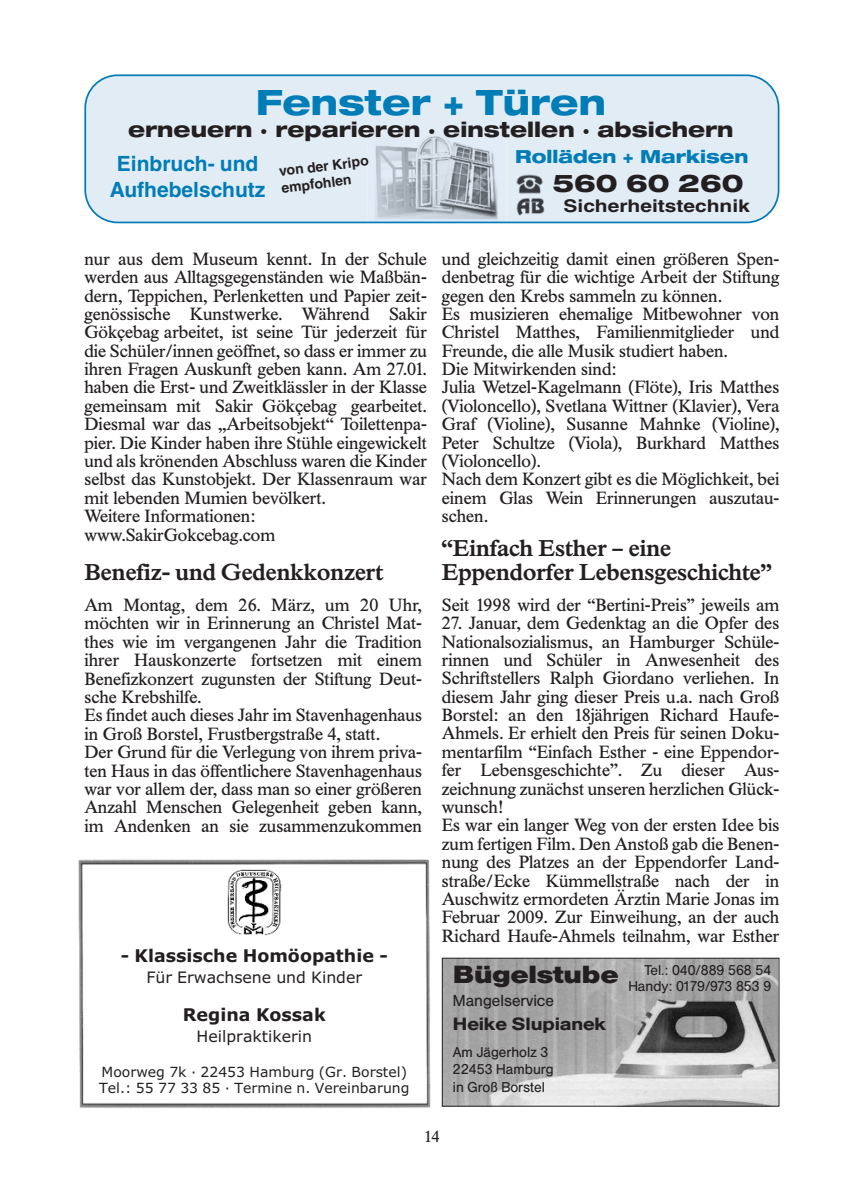
<style>
.page{position:relative;width:844px;height:1191px;background:#fff}
.page>*{position:absolute;margin:0;border:0;box-sizing:border-box;transform-origin:0 0}
.t1{font:800 expanded 35px "Helvetica Neue";color:#007cb7}
.t2{font:700 24.5px "Helvetica BQ";color:#231f20;scale:1.2 1}
.t3{font:800 expanded 24.5px "Helvetica Neue";color:#231f20}
.t4{font:600 22.75px/24.5px "Times BQ";color:#231f20}
.t5{font:800 expanded 21px "Helvetica Neue";color:#231f20}
.t6{font:700 21px/26.2px "Helvetica";color:#007cb7;text-align:center}
.t7{font:800 expanded 18.03px "Helvetica Neue";color:#007cb7}
.t8{font:17.5px/18.4px "Times BQ";color:#231f20}
.t9{font:17.5px "Verdana Bold OTF";color:#231f20}
.t10{font:700 17.5px "Helvetica";color:#231f20;scale:1.2 1}
.t11{font:500 17.5px "Helvetica BQ";color:#231f20;scale:1.2 1}
.t12{font:15.75px "Verdana";color:#231f20}
.t13{font:15.75px "Helvetica BQ";color:#231f20}
.t14{font:15.75px "Times BQ";color:#231f20}
.t15{font:14px/17.5px "Helvetica BQ";color:#231f20}
.t16{font:14px/15.8px "Verdana";color:#231f20}
.t17{font:700 14px/16.8px "Helvetica";color:#231f20}
</style>
<div class="page">
<div style="left:367px;top:130px;width:139px;height:97px;background:linear-gradient(to right,#fff,#fff)"></div>
<svg style="left:84px;top:74px;width:695px;height:149px;background:#d7e4ee"></svg>
<img style="left:78px;top:859px;width:353px;height:249px">
<img style="left:228px;top:869px;width:53px;height:66px">
<img style="left:443px;top:959px;width:334px;height:145px">
<div style="left:441px;top:957px;width:338px;height:149px;border:1px solid #231f20"></div>
<h1 class="t1" style="left:256px;top:88px;width:352px">Fenster + Türen</h1>
<p class="t5" style="left:128px;top:122px;width:607px">erneuern · reparieren · einstellen · absichern</p>
<p class="t6" style="left:110px;top:153px;width:157px">Einbruch- und<br>Aufhebelschutz</p>
<p class="t17" style="left:278px;top:164px;width:91px;rotate:-7deg">von der Kripo empfohlen</p>
<p class="t7" style="left:515px;top:149px;width:235px">Rolläden + Markisen</p>
<h2 class="t3" style="left:552px;top:174px;width:193px">560 60 260</h2>
<p class="t10" style="left:563px;top:200px;width:157px">Sicherheitstechnik</p>
<p class="t8" style="left:84px;top:250px;width:344px">nur aus dem Museum kennt. In der Schule werden aus Alltagsgegenständen wie Maßbän&shy;dern, Teppichen, Perlenketten und Papier zeit&shy;genössische Kunstwerke. Während Sakir Gökçebag arbeitet, ist seine Tür jederzeit für die Schüler/innen geöffnet, so dass er immer zu ihren Fragen Auskunft geben kann. Am 27.01. haben die Erst- und Zweitklässler in der Klasse gemeinsam mit Sakir Gökçebag gearbeitet.<br>Diesmal war das „Arbeitsobjekt“ Toilettenpa&shy;pier. Die Kinder haben ihre Stühle eingewickelt und als krönenden Abschluss waren die Kinder selbst das Kunstobjekt. Der Klassenraum war mit lebenden Mumien bevölkert.<br>Weitere Informationen: www.SakirGokcebag.com</p>
<h3 class="t4" style="left:84px;top:560px;width:300px">Benefiz- und Gedenkkonzert</h3>
<p class="t8" style="left:84px;top:596px;width:339px">Am Montag, dem 26. März, um 20 Uhr, möchten wir in Erinnerung an Christel Mat&shy;thes wie im vergangenen Jahr die Tradition ihrer Hauskonzerte fortsetzen mit einem Benefizkonzert zugunsten der Stiftung Deut&shy;sche Krebshilfe.<br>Es findet auch dieses Jahr im Stavenhagenhaus in Groß Borstel, Frustbergstraße 4, statt.<br>Der Grund für die Verlegung von ihrem priva&shy;ten Haus in das öffentlichere Stavenhagenhaus war vor allem der, dass man so einer größeren Anzahl Menschen Gelegenheit geben kann, im Andenken an sie zusammenzukommen</p>
<p class="t9" style="left:121px;top:945px;width:268px">- Klassische Homöopathie -</p>
<p class="t12" style="left:146px;top:968px;width:217px">Für Erwachsene und Kinder</p>
<p class="t9" style="left:183px;top:1004px;width:144px">Regina Kossak</p>
<p class="t12" style="left:196px;top:1027px;width:117px">Heilpraktikerin</p>
<p class="t16" style="left:99px;top:1064px;width:312px">Moorweg 7k · 22453 Hamburg (Gr. Borstel)<br>Tel.: 55 77 33 85 · Termine n. Vereinbarung</p>
<p class="t8" style="left:441px;top:250px;width:339px">und gleichzeitig damit einen größeren Spen&shy;denbetrag für die wichtige Arbeit der Stiftung gegen den Krebs sammeln zu können.<br>Es musizieren ehemalige Mitbewohner von Christel Matthes, Familienmitglieder und Freunde, die alle Musik studiert haben.<br>Die Mitwirkenden sind:<br>Julia Wetzel-Kagelmann (Flöte), Iris Matthes (Violoncello), Svetlana Wittner (Klavier), Vera Graf (Violine), Susanne Mahnke (Violine), Peter Schultze (Viola), Burkhard Matthes (Violoncello).<br>Nach dem Konzert gibt es die Möglichkeit, bei einem Glas Wein Erinnerungen auszutau&shy;schen.</p>
<h3 class="t4" style="left:441px;top:535px;width:331px">“Einfach Esther – eine<br>Eppendorfer Lebensgeschichte”</h3>
<p class="t8" style="left:441px;top:595px;width:339px">Seit 1998 wird der “Bertini-Preis” jeweils am</p>
<p class="t8" style="left:441px;top:614px;width:339px">27. Januar, dem Gedenktag an die Opfer des Nationalsozialismus, an Hamburger Schüle&shy;rinnen und Schüler in Anwesenheit des Schriftstellers Ralph Giordano verliehen. In diesem Jahr ging dieser Preis u.a. nach Groß Borstel: an den 18jährigen Richard Haufe-Ahmels. Er erhielt den Preis für seinen Doku&shy;mentarfilm “Einfach Esther - eine Eppendor&shy;fer Lebensgeschichte”. Zu dieser Aus&shy;zeichnung zunächst unseren herzlichen Glück&shy;wunsch!<br>Es war ein langer Weg von der ersten Idee bis zum fertigen Film. Den Anstoß gab die Benen&shy;nung des Platzes an der Eppendorfer Land&shy;straße/Ecke Kümmellstraße nach der in Auschwitz ermordeten Ärztin Marie Jonas im Februar 2009. Zur Einweihung, an der auch Richard Haufe-Ahmels teilnahm, war Esther</p>
<h2 class="t2" style="left:453px;top:961px;width:139px">Bügelstube</h2>
<p class="t13" style="left:453px;top:992px;width:103px">Mangelservice</p>
<p class="t11" style="left:453px;top:1015px;width:129px">Heike Slupianek</p>
<p class="t15" style="left:453px;top:1043px;width:102px">Am Jägerholz 3<br>22453 Hamburg in Groß Borstel</p>
<p class="t15" style="left:628px;top:962px;width:144px;line-height:15.8px;text-align:right">Tel.: 040/889 568 54<br>Handy: 0179/973 853 9</p>
<p class="t14" style="left:424px;top:1127px;width:17px">14</p>
</div>
